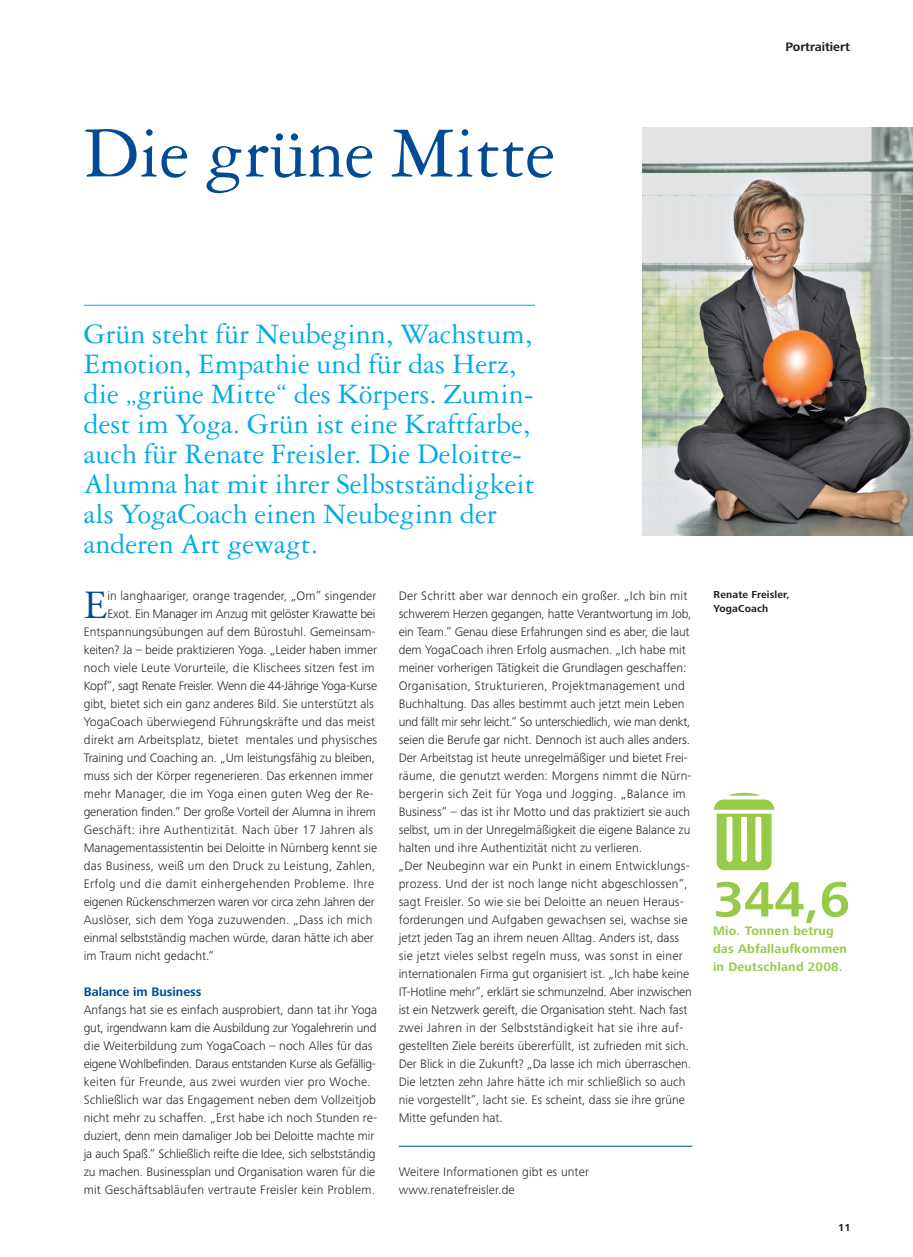
<style>
.page{position:relative;width:913px;height:1257px;background:#fff}
.page>*{position:absolute;margin:0;border:0;box-sizing:border-box;transform-origin:0 0}
.t1{font:76.5px "Garamond 3 LT Std";letter-spacing:-.005em;color:#014a94}
.t2{font:700 51.45px "Frutiger Next Pro";color:#97ca49}
.t3{font:39.9px "Adobe Garamond Pro";color:#014a94}
.t4{font:30px/30px "Garamond 3 LT Std";color:#00abe7}
.t5{font:300 12.75px/18px "Frutiger Next Pro";color:#231f20}
.t6{font:300 12.75px "Frutiger Next Pro";letter-spacing:.02em;color:#231f20}
.t7{font:300 12.75px "Frutiger Next Pro";letter-spacing:-.02em;color:#231f20}
.t8{font:300 12.75px "Frutiger Next Pro";letter-spacing:-.025em;color:#231f20}
.t9{font:700 12.75px/18px "Frutiger Next Pro";letter-spacing:.02em;color:#97ca49}
.t10{font:300 12.75px "Frutiger Next Pro";letter-spacing:.025em;color:#231f20}
.t11{font:300 12.75px "Frutiger Next Pro";letter-spacing:.03em;color:#231f20}
.t12{font:700 12.75px "Frutiger Next Pro";color:#014a94}
.t13{font:700 12.75px "Frutiger Next Pro";color:#231f20}
.t14{font:700 10.5px/13.5px "Frutiger Next Pro";letter-spacing:.015em;color:#231f20}
</style>
<div class="page">
<hr style="left:84px;top:305px;width:450px;height:1px;background:#00abe7">
<img style="left:642px;top:127px;width:270px;height:408px">
<hr style="left:398px;top:1146px;width:294px;height:1px;background:#014a94">
<svg style="left:713px;top:793px;width:61px;height:77px"></svg>
<h1 class="t1" style="left:84px;top:112px;width:473px">Die grüne Mitte</h1>
<p class="t13" style="left:785px;top:39px;width:66px">Portraitiert</p>
<p class="t4" style="left:84px;top:319px;width:452px">Grün steht für Neubeginn, Wachstum, Emotion, Empathie und für das Herz, die „grüne Mitte“ des Körpers. Zumin&shy;dest im Yoga. Grün ist eine Kraftfarbe, auch für Renate Freisler. Die Deloitte-Alumna hat mit ihrer Selbstständigkeit als YogaCoach einen Neubeginn der anderen Art gewagt.</p>
<h3 class="t3" style="left:84px;top:581px;width:25px">E</h3>
<p class="t5" style="left:107px;top:586px;width:270px">in langhaariger, orange tragender, „Om” singender</p>
<p class="t7" style="left:107px;top:606px;width:269px">Exot. Ein Manager im Anzug mit gelöster Krawatte bei</p>
<p class="t5" style="left:84px;top:622px;width:293px">Entspannungsübungen auf dem Bürostuhl. Gemeinsam-</p>
<p class="t5" style="left:84px;top:640px;width:294px">keiten? Ja – beide praktizieren Yoga. „Leider haben immer</p>
<p class="t5" style="left:84px;top:658px;width:292px">noch viele Leute Vorurteile, die Klischees sitzen fest im</p>
<p class="t8" style="left:84px;top:678px;width:295px">Kopf“, sagt Renate Freisler. Wenn die 44-Jährige Yoga-Kurse</p>
<p class="t5" style="left:84px;top:694px;width:291px">gibt, bietet sich ein ganz anderes Bild. Sie unterstützt als</p>
<p class="t5" style="left:84px;top:712px;width:293px">YogaCoach überwiegend Führungskräfte und das meist</p>
<p class="t5" style="left:84px;top:730px;width:295px">direkt am Arbeitsplatz, bietet mentales und physisches</p>
<p class="t5" style="left:84px;top:748px;width:293px">Training und Coaching an. „Um leistungsfähig zu bleiben,</p>
<p class="t5" style="left:84px;top:766px;width:291px">muss sich der Körper regenerieren. Das erkennen immer</p>
<p class="t6" style="left:84px;top:786px;width:291px">mehr Manager, die im Yoga einen guten Weg der Re-</p>
<p class="t5" style="left:84px;top:802px;width:293px">generation finden.“ Der große Vorteil der Alumna in ihrem</p>
<p class="t10" style="left:84px;top:822px;width:291px">Geschäft: ihre Authentizität. Nach über 17 Jahren als</p>
<p class="t5" style="left:84px;top:838px;width:295px">Managementassistentin bei Deloitte in Nürnberg kennt sie</p>
<p class="t6" style="left:84px;top:858px;width:293px">das Business, weiß um den Druck zu Leistung, Zahlen,</p>
<p class="t11" style="left:84px;top:876px;width:292px">Erfolg und die damit einhergehenden Probleme. Ihre</p>
<p class="t7" style="left:84px;top:894px;width:292px">eigenen Rückenschmerzen waren vor circa zehn Jahren der</p>
<p class="t6" style="left:84px;top:912px;width:290px">Auslöser, sich dem Yoga zuzuwenden. „Dass ich mich</p>
<p class="t5" style="left:84px;top:928px;width:291px">einmal selbstständig machen würde, daran hätte ich aber</p>
<p class="t5" style="left:84px;top:946px;width:132px">im Traum nicht gedacht.“</p>
<p class="t12" style="left:84px;top:984px;width:119px">Balance im Business</p>
<p class="t5" style="left:84px;top:1000px;width:295px">Anfangs hat sie es einfach ausprobiert, dann tat ihr Yoga gut, irgendwann kam die Ausbildung zur Yogalehrerin und die Weiterbildung zum YogaCoach – noch Alles für das eigene Wohlbefinden. Daraus entstanden Kurse als Gefällig&shy;keiten für Freunde, aus zwei wurden vier pro Woche.<br>Schließlich war das Engagement neben dem Vollzeitjob nicht mehr zu schaffen. „Erst habe ich noch Stunden re&shy;duziert, denn mein damaliger Job bei Deloitte machte mir ja auch Spaß.“ Schließlich reifte die Idee, sich selbstständig zu machen. Businessplan und Organisation waren für die mit Geschäftsabläufen vertraute Freisler kein Problem.</p>
<p class="t5" style="left:398px;top:586px;width:294px">Der Schritt aber war dennoch ein großer. „Ich bin mit schwerem Herzen gegangen, hatte Verantwortung im Job, ein Team.“ Genau diese Erfahrungen sind es aber, die laut dem YogaCoach ihren Erfolg ausmachen. „Ich habe mit meiner vorherigen Tätigkeit die Grundlagen geschaffen:<br>Organisation, Strukturieren, Projektmanagement und Buchhaltung. Das alles bestimmt auch jetzt mein Leben und fällt mir sehr leicht.“ So unterschiedlich, wie man denkt, seien die Berufe gar nicht. Dennoch ist auch alles anders.<br>Der Arbeitstag ist heute unregelmäßiger und bietet Frei&shy;räume, die genutzt werden: Morgens nimmt die Nürn&shy;bergerin sich Zeit für Yoga und Jogging. „Balance im Business“ – das ist ihr Motto und das praktiziert sie auch selbst, um in der Unregelmäßigkeit die eigene Balance zu halten und ihre Authentizität nicht zu verlieren.<br>„Der Neubeginn war ein Punkt in einem Entwicklungs&shy;prozess. Und der ist noch lange nicht abgeschlossen“, sagt Freisler. So wie sie bei Deloitte an neuen Heraus&shy;forderungen und Aufgaben gewachsen sei, wachse sie jetzt jeden Tag an ihrem neuen Alltag. Anders ist, dass sie jetzt vieles selbst regeln muss, was sonst in einer internationalen Firma gut organisiert ist. „Ich habe keine IT-Hotline mehr“, erklärt sie schmunzelnd. Aber inzwischen ist ein Netzwerk gereift, die Organisation steht. Nach fast zwei Jahren in der Selbstständigkeit hat sie ihre auf&shy;gestellten Ziele bereits übererfüllt, ist zufrieden mit sich.<br>Der Blick in die Zukunft? „Da lasse ich mich überraschen.<br>Die letzten zehn Jahre hätte ich mir schließlich so auch nie vorgestellt“, lacht sie. Es scheint, dass sie ihre grüne Mitte gefunden hat.</p>
<p class="t5" style="left:398px;top:1162px;width:192px">Weitere Informationen gibt es unter www.renatefreisler.de</p>
<p class="t14" style="left:713px;top:588px;width:77px">Renate Freisler,<br>YogaCoach</p>
<h2 class="t2" style="left:713px;top:870px;width:138px">344,6</h2>
<p class="t9" style="left:712px;top:922px;width:135px">Mio. Tonnen betrug das Abfallaufkommen in Deutschland 2008.</p>
<p class="t14" style="left:837px;top:1221px;width:14px">11</p>
</div>
